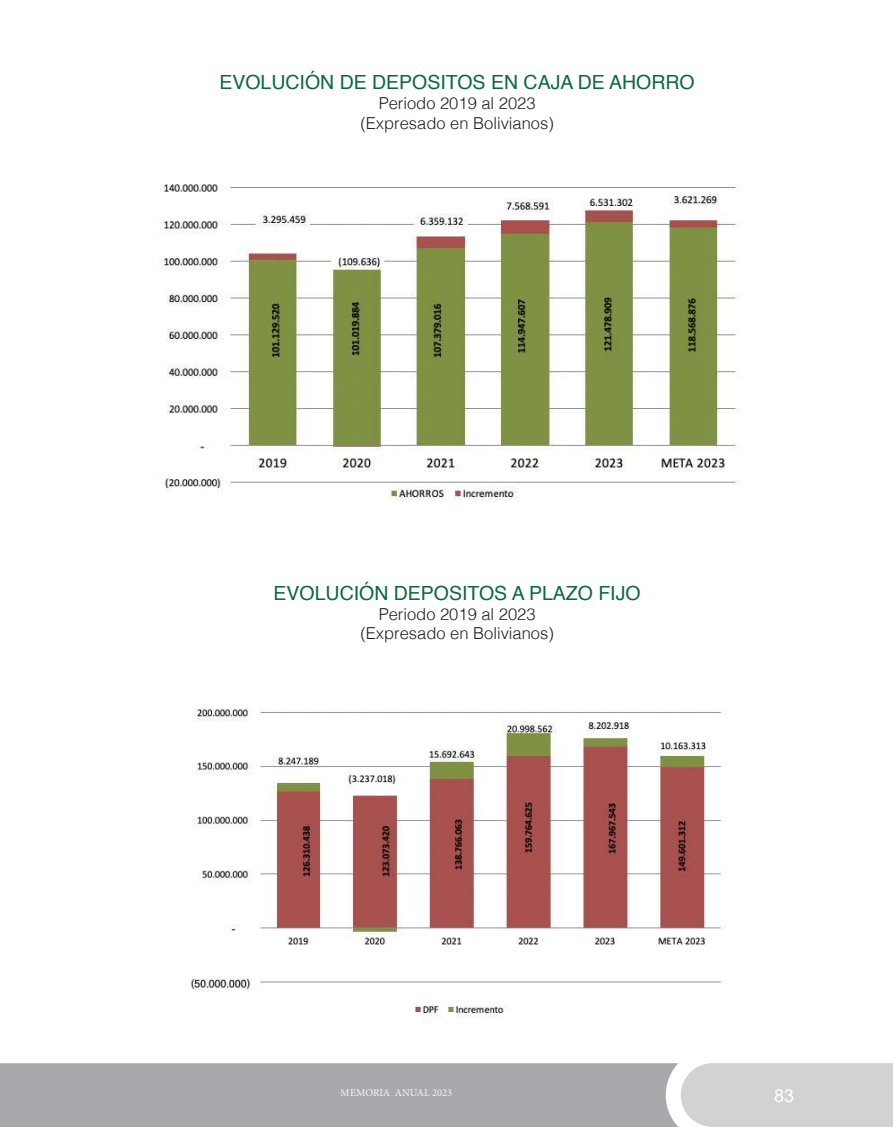
<style>
.page{position:relative;width:893px;height:1127px;background:#fff}
.page>*{position:absolute;margin:0;border:0;box-sizing:border-box;transform-origin:0 0}
.t1{font:19.5px "Helvetica";color:#0b693b}
.t2{font:18px "Arial";color:#fff}
.t3{font:300 16.5px/19.8px "Helvetica";color:#231f20;text-align:center}
.t4{font:10.5px "Minion Pro";color:#fff}
</style>
<div class="page">
<div style="left:0;top:1063px;width:678px;height:64px;background:#a8a9ad"></div>
<div style="left:681px;top:1063px;width:212px;height:64px;background:#d1d2d4"></div>
<img style="left:159px;top:184px;width:581px;height:317px">
<img style="left:190px;top:708px;width:535px;height:311px">
<p class="t1" style="left:219px;top:67px;width:477px">EVOLUCIÓN DE DEPOSITOS EN CAJA DE AHORRO</p>
<p class="t3" style="left:360px;top:92px;width:195px">Periodo 2019 al 2023 (Expresado en Bolivianos)</p>
<p class="t1" style="left:274px;top:578px;width:369px">EVOLUCIÓN DEPOSITOS A PLAZO FIJO</p>
<p class="t3" style="left:360px;top:603px;width:195px">Periodo 2019 al 2023 (Expresado en Bolivianos)</p>
<p class="t4" style="left:341px;top:1085px;width:113px">MEMORIA ANUAL 2023</p>
<p class="t2" style="left:774px;top:1083px;width:22px">83</p>
</div>
